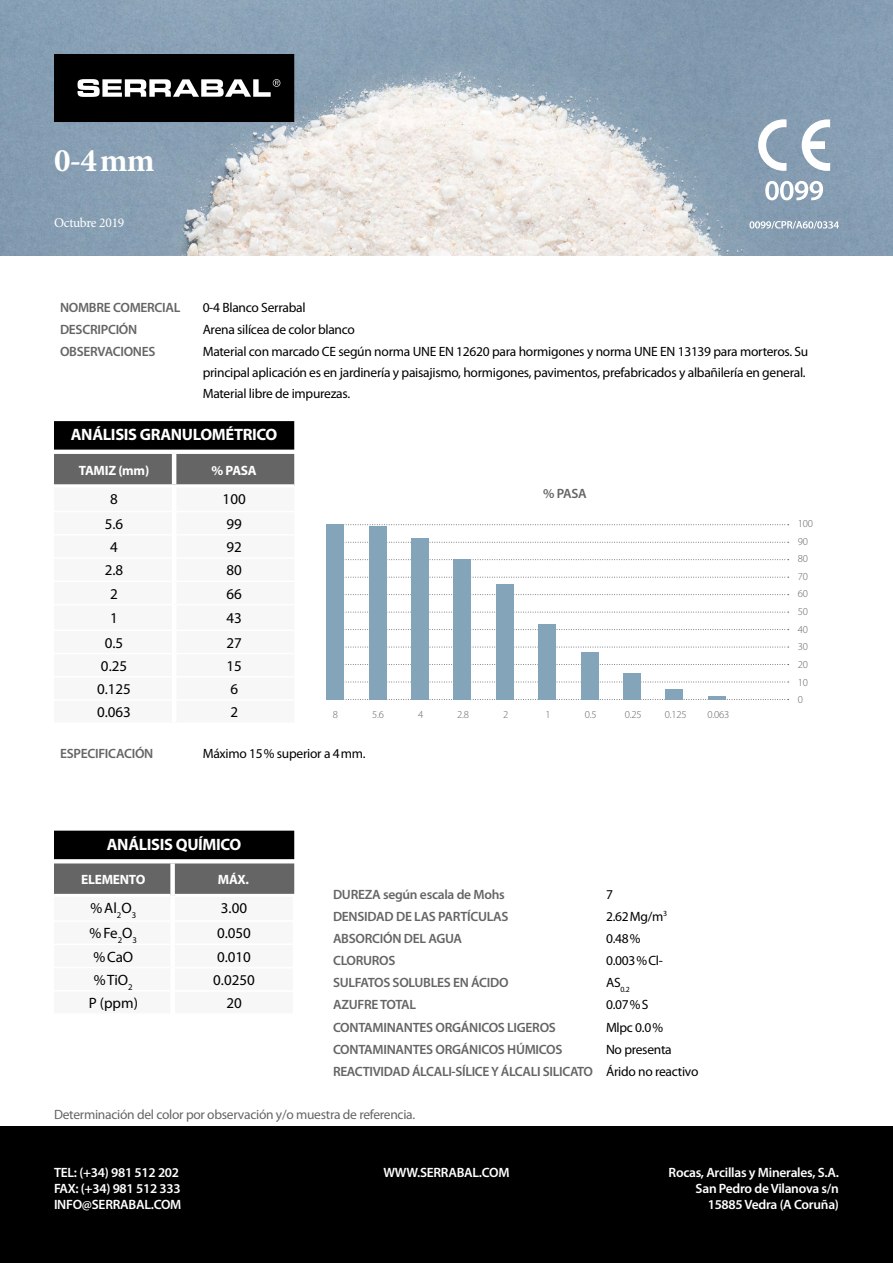
<style>
.page{position:relative;width:893px;height:1263px;background:#fff}
.page>*{position:absolute;margin:0;border:0;box-sizing:border-box;transform-origin:0 0}
.Chart{font:234px "Chartwell Bars Vertical";color:#84a4ba}
.Título_nombre_produc{font:700 33px "Minion Pro";color:#fff}
.Análisis{font:700 16.5px "Myriad Pro";letter-spacing:-.02em;color:#fff}
.Datos_s_gris{font:15px "Myriad Pro";color:#000}
.Datos_s_blanco{font:13.5px/21px "Myriad Pro";letter-spacing:-.02em;color:#000}
.Encabezados_s_blanco{font:600 13.5px "Myriad Pro";letter-spacing:-.02em;color:#656565}
.t1{font:600 13.5px "Myriad Pro";letter-spacing:-.02em;color:#fff}
.Datos_s_blanco-2{font:13.5px "Myriad Pro";letter-spacing:-.02em;color:#656565}
.Encabezados_s_gris{font:700 13.5px "Myriad Pro";letter-spacing:-.02em;color:#fff}
.Título_nombre_produc-2{font:13.5px "Minion Pro";letter-spacing:-.02em;color:#fff}
.Ejes{font:300 10.65px "Myriad Pro";letter-spacing:-.02em;color:#656565}
.Encabezados_s_blanco-2{font:300 10.65px "Myriad Pro";letter-spacing:-.02em;color:#656565}
.Datos_s_blanco-3{font:7.8px "Myriad Pro";color:#000}
</style>
<div class="page">
<div style="left:0;top:1127px;width:893px;height:136px;background:#000"></div>
<img style="left:0;top:0;width:893px;height:255px">
<svg style="left:327px;top:699px;width:462px;height:1px"></svg>
<svg style="left:327px;top:524px;width:462px;height:1px"></svg>
<svg style="left:327px;top:682px;width:462px;height:1px"></svg>
<svg style="left:327px;top:664px;width:462px;height:1px"></svg>
<svg style="left:327px;top:647px;width:462px;height:1px"></svg>
<svg style="left:327px;top:629px;width:462px;height:1px"></svg>
<svg style="left:327px;top:612px;width:462px;height:1px"></svg>
<svg style="left:327px;top:594px;width:462px;height:1px"></svg>
<svg style="left:327px;top:577px;width:462px;height:1px"></svg>
<svg style="left:327px;top:559px;width:462px;height:1px"></svg>
<svg style="left:327px;top:542px;width:462px;height:1px"></svg>
<svg style="left:802px;top:119px;width:28px;height:52px"></svg>
<svg style="left:758px;top:119px;width:28px;height:52px"></svg>
<svg style="left:765px;top:181px;width:58px;height:19px"></svg>
<svg style="left:749px;top:221px;width:90px;height:8px"></svg>
<div style="left:54px;top:421px;width:240px;height:29px;background:#000"></div>
<div style="left:54px;top:831px;width:240px;height:28px;background:#000"></div>
<div style="left:54px;top:863px;width:240px;height:31px;background:#656565"></div>
<div style="left:170px;top:863px;width:5px;height:32px;background:#fff"></div>
<div style="left:54px;top:454px;width:240px;height:30px;background:#656565"></div>
<hr style="left:172px;top:454px;width:4px;height:30px;background:#fff">
<svg style="left:54px;top:54px;width:240px;height:68px;background:#212121"></svg>
<p class="Título_nombre_produc" style="left:54px;top:137px;width:102px">0-4mm</p>
<p class="Título_nombre_produc-2" style="left:54px;top:214px;width:72px">Octubre 2019</p>
<p class="Encabezados_s_blanco" style="left:60px;top:300px;width:122px">NOMBRE COMERCIAL</p>
<p class="Datos_s_blanco" style="left:203px;top:297px;width:104px">0-4 Blanco Serrabal</p>
<p class="Encabezados_s_blanco" style="left:60px;top:322px;width:79px">DESCRIPCIÓN</p>
<p class="Datos_s_blanco" style="left:203px;top:319px;width:154px">Arena silícea de color blanco</p>
<p class="Encabezados_s_blanco" style="left:60px;top:344px;width:97px">OBSERVACIONES</p>
<p class="Datos_s_blanco" style="left:203px;top:341px;width:607px">Material con marcado CE según norma UNE EN 12620 para hormigones y norma UNE EN 13139 para morteros. Su principal aplicación es en jardinería y paisajismo, hormigones, pavimentos, prefabricados y albañilería en general.<br>Material libre de impurezas.</p>
<p class="Análisis" style="left:71px;top:425px;width:208px">ANÁLISIS GRANULOMÉTRICO</p>
<p class="Encabezados_s_gris" style="left:79px;top:463px;width:72px">TAMIZ (mm)</p>
<p class="Encabezados_s_gris" style="left:212px;top:463px;width:47px">% PASA</p>
<p class="Datos_s_gris" style="left:110px;top:491px;width:9px">8</p>
<p class="Datos_s_gris" style="left:223px;top:491px;width:25px">100</p>
<p class="Datos_s_gris" style="left:105px;top:516px;width:20px">5.6</p>
<p class="Datos_s_gris" style="left:226px;top:516px;width:17px">99</p>
<p class="Datos_s_gris" style="left:110px;top:539px;width:9px">4</p>
<p class="Datos_s_gris" style="left:226px;top:539px;width:17px">92</p>
<p class="Datos_s_gris" style="left:105px;top:562px;width:20px">2.8</p>
<p class="Datos_s_gris" style="left:226px;top:562px;width:17px">80</p>
<p class="Datos_s_gris" style="left:110px;top:585px;width:9px">2</p>
<p class="Datos_s_gris" style="left:226px;top:585px;width:17px">66</p>
<p class="Datos_s_gris" style="left:110px;top:610px;width:9px">1</p>
<p class="Datos_s_gris" style="left:226px;top:610px;width:17px">43</p>
<p class="Datos_s_gris" style="left:105px;top:634px;width:20px">0.5</p>
<p class="Datos_s_gris" style="left:226px;top:634px;width:17px">27</p>
<p class="Datos_s_gris" style="left:101px;top:658px;width:28px">0.25</p>
<p class="Datos_s_gris" style="left:226px;top:658px;width:17px">15</p>
<p class="Datos_s_gris" style="left:97px;top:681px;width:35px">0.125</p>
<p class="Datos_s_gris" style="left:230px;top:681px;width:9px">6</p>
<p class="Datos_s_gris" style="left:97px;top:704px;width:35px">0.063</p>
<p class="Datos_s_gris" style="left:230px;top:704px;width:9px">2</p>
<p class="Encabezados_s_blanco" style="left:543px;top:486px;width:45px">% PASA</p>
<p class="Chart" style="left:314px;top:476px;width:467px">100+99+92+80+66+43+27+15+6+2+0</p>
<p class="Ejes" style="left:333px;top:709px;width:7px">8</p>
<p class="Ejes" style="left:372px;top:709px;width:13px">5.6</p>
<p class="Ejes" style="left:418px;top:709px;width:7px">4</p>
<p class="Ejes" style="left:457px;top:709px;width:13px">2.8</p>
<p class="Ejes" style="left:503px;top:709px;width:7px">2</p>
<p class="Ejes" style="left:546px;top:709px;width:7px">1</p>
<p class="Ejes" style="left:585px;top:709px;width:13px">0.5</p>
<p class="Ejes" style="left:625px;top:709px;width:18px">0.25</p>
<p class="Ejes" style="left:665px;top:709px;width:23px">0.125</p>
<p class="Ejes" style="left:707px;top:709px;width:23px">0.063</p>
<p class="Encabezados_s_blanco" style="left:60px;top:745px;width:95px">ESPECIFICACIÓN</p>
<p class="Datos_s_blanco" style="left:203px;top:743px;width:165px">Máximo 15% superior a 4mm.</p>
<p class="Encabezados_s_blanco-2" style="left:798px;top:517px;width:17px">100</p>
<p class="Encabezados_s_blanco-2" style="left:798px;top:535px;width:12px">90</p>
<p class="Encabezados_s_blanco-2" style="left:798px;top:553px;width:12px">80</p>
<p class="Encabezados_s_blanco-2" style="left:798px;top:570px;width:12px">70</p>
<p class="Encabezados_s_blanco-2" style="left:798px;top:588px;width:12px">60</p>
<p class="Encabezados_s_blanco-2" style="left:798px;top:606px;width:12px">50</p>
<p class="Encabezados_s_blanco-2" style="left:798px;top:623px;width:12px">40</p>
<p class="Encabezados_s_blanco-2" style="left:798px;top:641px;width:12px">30</p>
<p class="Encabezados_s_blanco-2" style="left:798px;top:658px;width:12px">20</p>
<p class="Encabezados_s_blanco-2" style="left:798px;top:676px;width:12px">10</p>
<p class="Encabezados_s_blanco-2" style="left:798px;top:694px;width:7px">0</p>
<p class="Análisis" style="left:107px;top:835px;width:136px">ANÁLISIS QUÍMICO</p>
<p class="Encabezados_s_gris" style="left:81px;top:872px;width:66px">ELEMENTO</p>
<p class="Encabezados_s_gris" style="left:218px;top:872px;width:32px">MÁX.</p>
<p class="Datos_s_gris" style="left:90px;top:899px;width:47px">%Al<sub>2</sub>O<sub>3</sub></p>
<p class="Datos_s_gris" style="left:90px;top:925px;width:49px">%Fe<sub>2</sub>O<sub>3</sub></p>
<p class="Datos_s_gris" style="left:93px;top:948px;width:41px">%CaO</p>
<p class="Datos_s_gris" style="left:94px;top:972px;width:40px">%TiO<sub>2</sub></p>
<p class="Datos_s_gris" style="left:89px;top:995px;width:51px">P (ppm)</p>
<p class="Datos_s_gris" style="left:221px;top:899px;width:28px">3.00</p>
<p class="Datos_s_gris" style="left:217px;top:925px;width:35px">0.050</p>
<p class="Datos_s_gris" style="left:217px;top:948px;width:35px">0.010</p>
<p class="Datos_s_gris" style="left:213px;top:972px;width:43px">0.0250</p>
<p class="Datos_s_gris" style="left:226px;top:995px;width:17px">20</p>
<p class="Encabezados_s_blanco" style="left:333px;top:887px;width:173px">DUREZA según escala de Mohs</p>
<p class="Encabezados_s_blanco" style="left:333px;top:909px;width:177px">DENSIDAD DE LAS PARTÍCULAS</p>
<p class="Encabezados_s_blanco" style="left:333px;top:931px;width:130px">ABSORCIÓN DEL AGUA</p>
<p class="Encabezados_s_blanco" style="left:333px;top:953px;width:64px">CLORUROS</p>
<p class="Encabezados_s_blanco" style="left:333px;top:975px;width:177px">SULFATOS SOLUBLES EN ÁCIDO</p>
<p class="Encabezados_s_blanco" style="left:333px;top:997px;width:85px">AZUFRE TOTAL</p>
<p class="Encabezados_s_blanco" style="left:333px;top:1019px;width:224px">CONTAMINANTES ORGÁNICOS LIGEROS</p>
<p class="Encabezados_s_blanco" style="left:333px;top:1042px;width:231px">CONTAMINANTES ORGÁNICOS HÚMICOS</p>
<p class="Encabezados_s_blanco" style="left:333px;top:1064px;width:262px">REACTIVIDAD ÁLCALI-SÍLICE Y ÁLCALI SILICATO</p>
<p class="Datos_s_blanco-2" style="left:54px;top:1107px;width:363px">Determinación del color por observación y/o muestra de referencia.</p>
<p class="Datos_s_blanco" style="left:606px;top:884px;width:8px">7</p>
<p class="Datos_s_blanco" style="left:606px;top:906px;width:63px">2.62Mg/m<sup>3</sup></p>
<p class="Datos_s_blanco" style="left:606px;top:928px;width:36px">0.48%</p>
<p class="Datos_s_blanco" style="left:606px;top:950px;width:59px">0.003%Cl-</p>
<p class="Datos_s_blanco-3" style="left:606px;top:985px;width:25px"><sup>AS</sup>0.2</p>
<p class="Datos_s_blanco" style="left:606px;top:995px;width:44px">0.07%S</p>
<p class="Datos_s_blanco" style="left:606px;top:1017px;width:59px">Mlpc 0.0%</p>
<p class="Datos_s_blanco" style="left:606px;top:1039px;width:67px">No presenta</p>
<p class="Datos_s_blanco" style="left:606px;top:1061px;width:94px">Árido no reactivo</p>
<p class="t1" style="left:54px;top:1164px;width:127px">TEL: (+34) 981 512 202</p>
<p class="t1" style="left:54px;top:1181px;width:128px">FAX: (+34) 981 512 333</p>
<p class="t1" style="left:54px;top:1197px;width:129px">INFO@SERRABAL.COM</p>
<p class="t1" style="left:383px;top:1164px;width:128px">WWW.SERRABAL.COM</p>
<p class="t1" style="left:669px;top:1164px;width:172px">Rocas, Arcillas y Minerales, S.A.</p>
<p class="t1" style="left:696px;top:1181px;width:145px">San Pedro de Vilanova s/n</p>
<p class="t1" style="left:708px;top:1197px;width:133px">15885 Vedra (A Coruña)</p>
</div>
